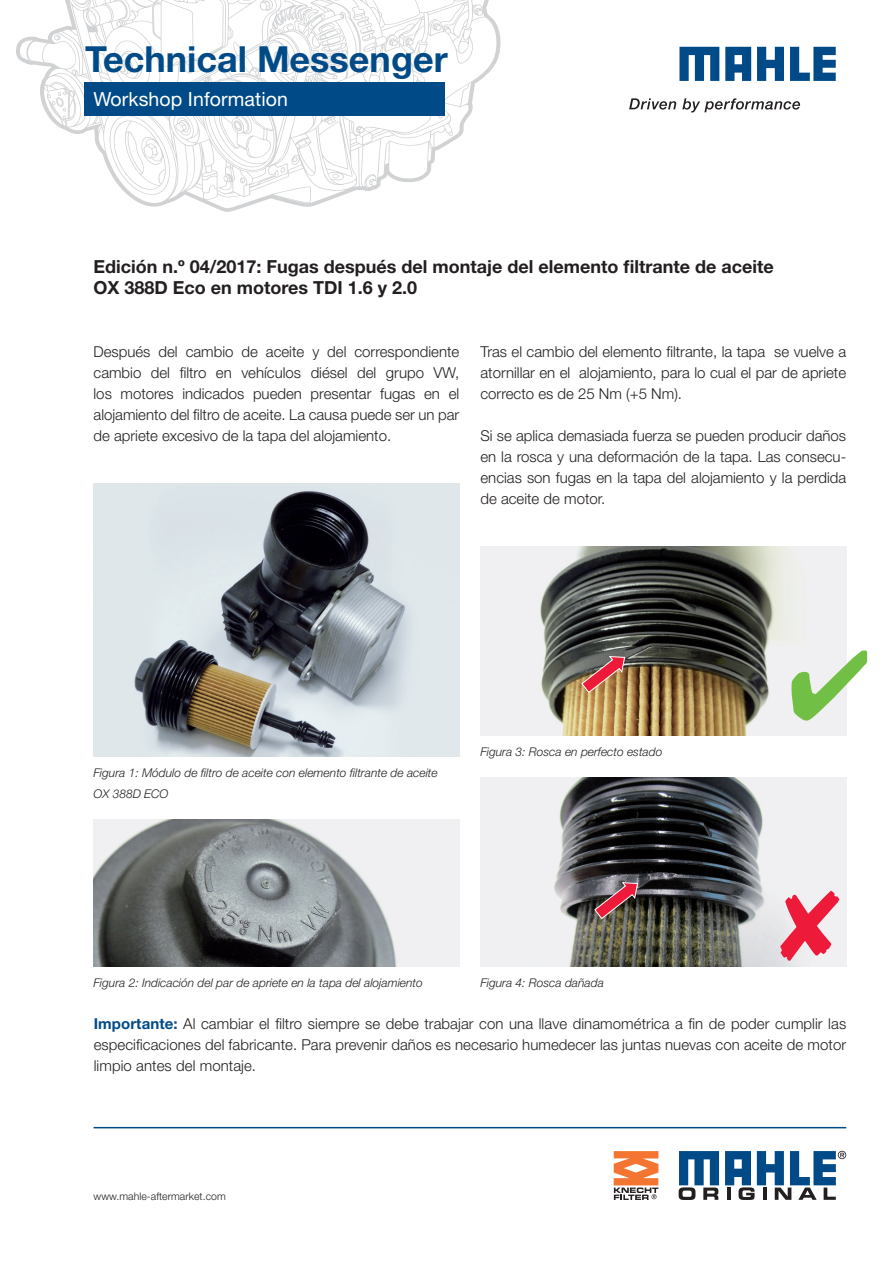
<style>
.page{position:relative;width:893px;height:1263px;background:#fff}
.page>*{position:absolute;margin:0;border:0;box-sizing:border-box;transform-origin:0 0}
.t1{font:700 36px "Helvetica Neue LT Pro";color:#004b87}
.t2{font:19.5px "Helvetica Neue LT Pro";letter-spacing:.005em;color:#fff}
.t3{font:700 18px/21px "Helvetica Neue LT Pro";color:#231f20}
.t4{font:300 15px/21px "Helvetica Neue LT Pro";color:#231f20;text-align:justify}
.t5{font:italic 300 12px/21px "Helvetica Neue LT Pro";color:#231f20}
.t6{font:300 10.5px "Helvetica Neue LT Pro";letter-spacing:.005em;color:#231f20}
.s1{font-weight:700;color:#004b87}
</style>
<div class="page">
<svg style="left:16px;top:0;width:485px;height:212px"></svg>
<div style="left:84px;top:82px;width:361px;height:34px;background:#004b87"></div>
<svg style="left:629px;top:98px;width:171px;height:15px"></svg>
<svg style="left:679px;top:47px;width:157px;height:34px"></svg>
<svg style="left:679px;top:1151px;width:40px;height:49px"></svg>
<svg style="left:725px;top:1151px;width:121px;height:49px"></svg>
<hr style="left:94px;top:1127px;width:752px;height:1px;background:#004b87">
<img style="left:94px;top:483px;width:365px;height:273px">
<img style="left:480px;top:546px;width:366px;height:189px">
<img style="left:480px;top:777px;width:366px;height:189px">
<img style="left:94px;top:819px;width:365px;height:147px">
<svg style="left:614px;top:1151px;width:44px;height:49px"></svg>
<svg style="left:581px;top:655px;width:45px;height:39px;background:#af695b"></svg>
<svg style="left:593px;top:881px;width:46px;height:39px;background:#8c5459"></svg>
<svg style="left:780px;top:891px;width:59px;height:70px"></svg>
<div style="left:791px;top:650px;width:56px;height:70px;background:#f0f0f2"></div>
<h1 class="t1" style="left:85px;top:37px;width:364px">Technical Messenger</h1>
<h2 class="t2" style="left:94px;top:87px;width:196px">Workshop Information</h2>
<p class="t3" style="left:94px;top:256px;width:682px">Edición n.º 04/2017: Fugas después del montaje del elemento filtrante de aceite<br>OX 388D Eco en motores TDI 1.6 y 2.0</p>
<p class="t4" style="left:94px;top:341px;width:367px">Después del cambio de aceite y del correspondiente cambio del filtro en vehículos diésel del grupo VW, los motores indicados pueden presentar fugas en el alojamiento del filtro de aceite. La causa puede ser un par de apriete excesivo de la tapa del alojamiento.</p>
<p class="t4" style="left:480px;top:341px;width:367px">Tras el cambio del elemento filtrante, la tapa se vuelve a atornillar en el alojamiento, para lo cual el par de apriete correcto es de 25 Nm (+5 Nm).</p>
<p class="t4" style="left:480px;top:425px;width:367px">Si se aplica demasiada fuerza se pueden producir daños en la rosca y una deformación de la tapa. Las consecu&shy;encias son fugas en la tapa del alojamiento y la perdida de aceite de motor.</p>
<p class="t5" style="left:94px;top:762px;width:346px">Figura 1: Módulo de filtro de aceite con elemento filtrante de aceite<br>OX 388D ECO</p>
<p class="t5" style="left:480px;top:741px;width:183px">Figura 3: Rosca en perfecto estado</p>
<p class="t5" style="left:94px;top:972px;width:331px">Figura 2: Indicación del par de apriete en la tapa del alojamiento</p>
<p class="t5" style="left:480px;top:972px;width:125px">Figura 4: Rosca dañada</p>
<p class="t4" style="left:94px;top:1013px;width:754px"><span class="s1">Importante:</span> Al cambiar el filtro siempre se debe trabajar con una llave dinamométrica a fin de poder cumplir las especificaciones del fabricante. Para prevenir daños es necesario humedecer las juntas nuevas con aceite de motor limpio antes del montaje.</p>
<p class="t6" style="left:94px;top:1190px;width:134px">www.mahle-aftermarket.com</p>
</div>
